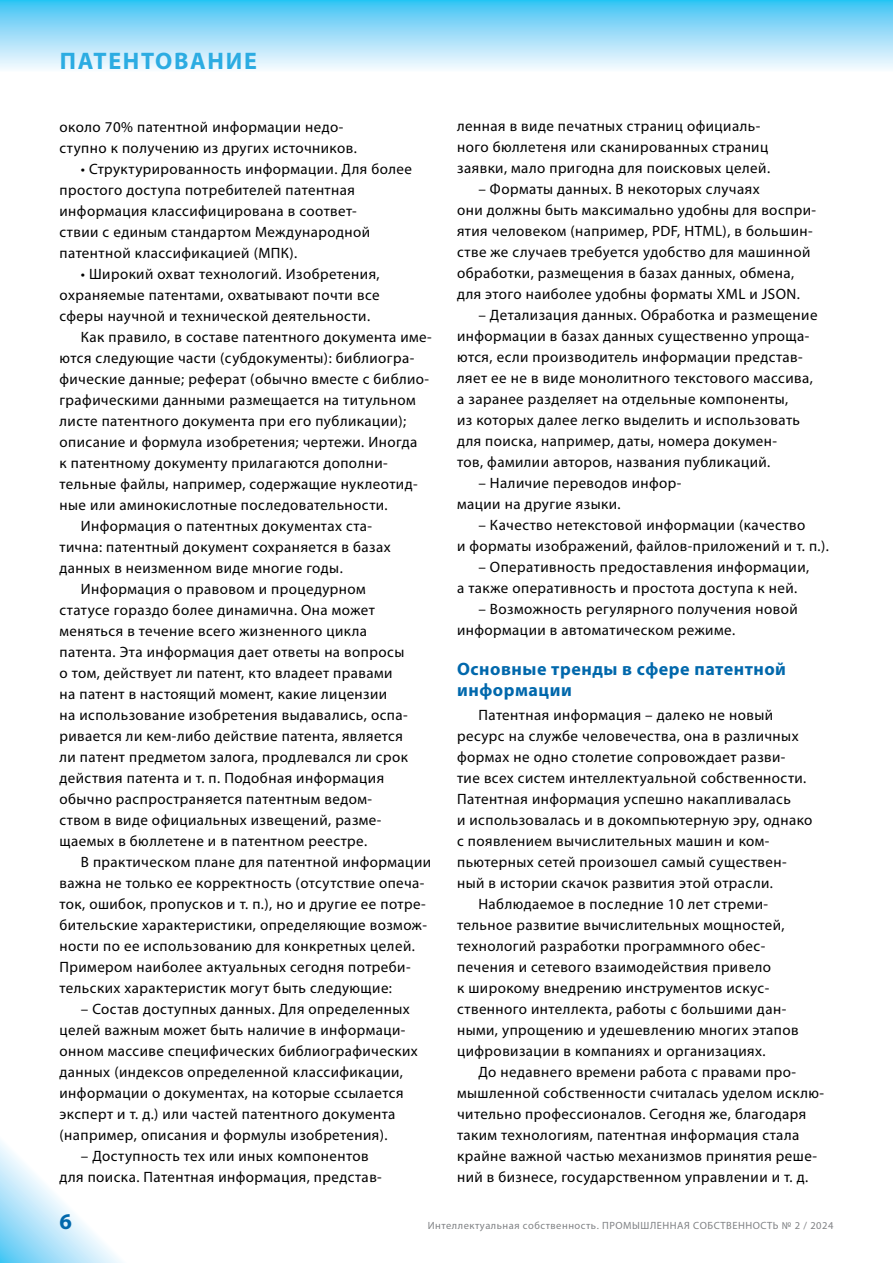
<style>
.page{position:relative;width:893px;height:1263px;background:#fff}
.page>*{position:absolute;margin:0;border:0;box-sizing:border-box;transform-origin:0 0}
.t1{font:700 24px "Myriad Pro";letter-spacing:.07em;color:#2cace2}
.t2{font:700 22.5px "Myriad Pro";color:#0068ac}
.t3{font:700 18px/21px "Myriad Pro";letter-spacing:.03em;color:#0068ac}
.t4{font:15px/21px "Myriad Pro";letter-spacing:.03em;color:#000}
.t5{font:10.5px "Myriad Pro";letter-spacing:.05em;color:#808285}
</style>
<div class="page">
<svg style="left:0;top:1141px;width:122px;height:122px"></svg>
<div style="left:0;top:0;width:893px;height:72px;background:linear-gradient(to bottom,#3ec3f4,#fdfbff)"></div>
<h1 class="t1" style="left:60px;top:45px;width:199px">ПАТЕНТОВАНИЕ</h1>
<p class="t4" style="left:60px;top:116px;width:299px">около 70% патентной информации недо&shy;ступно к получению из других источников.</p>
<p class="t4" style="left:60px;top:158px;width:354px;text-indent:21px">• Структурированность информации. Для более простого доступа потребителей патентная информация классифицирована в соответ-<br>ствии с единым стандартом Международной патентной классификацией (МПК).</p>
<p class="t4" style="left:81px;top:263px;width:300px">• Широкий охват технологий. Изобретения,</p>
<p class="t4" style="left:60px;top:284px;width:322px">охраняемые патентами, охватывают почти все</p>
<p class="t4" style="left:60px;top:305px;width:312px">сферы научной и технической деятельности.</p>
<p class="t4" style="left:81px;top:326px;width:352px">Как правило, в составе патентного документа име-</p>
<p class="t4" style="left:60px;top:347px;width:356px">ются следующие части (субдокументы): библиогра-</p>
<p class="t4" style="left:60px;top:368px;width:371px">фические данные; реферат (обычно вместе с библио-</p>
<p class="t4" style="left:60px;top:389px;width:358px">графическими данными размещается на титульном</p>
<p class="t4" style="left:60px;top:410px;width:348px">листе патентного документа при его публикации);</p>
<p class="t4" style="left:60px;top:431px;width:359px">описание и формула изобретения; чертежи. Иногда</p>
<p class="t4" style="left:60px;top:452px;width:330px">к патентному документу прилагаются дополни-</p>
<p class="t4" style="left:60px;top:473px;width:360px">тельные файлы, например, содержащие нуклеотид-</p>
<p class="t4" style="left:60px;top:494px;width:330px">ные или аминокислотные последовательности.</p>
<p class="t4" style="left:81px;top:515px;width:293px">Информация о патентных документах ста-</p>
<p class="t4" style="left:60px;top:536px;width:333px">тична: патентный документ сохраняется в базах</p>
<p class="t4" style="left:60px;top:557px;width:285px">данных в неизменном виде многие годы.</p>
<p class="t4" style="left:81px;top:578px;width:286px">Информация о правовом и процедурном</p>
<p class="t4" style="left:60px;top:599px;width:317px">статусе гораздо более динамична. Она может</p>
<p class="t4" style="left:60px;top:620px;width:309px">меняться в течение всего жизненного цикла</p>
<p class="t4" style="left:60px;top:641px;width:346px">патента. Эта информация дает ответы на вопросы</p>
<p class="t4" style="left:60px;top:662px;width:334px">о том, действует ли патент, кто владеет правами</p>
<p class="t4" style="left:60px;top:683px;width:329px">на патент в настоящий момент, какие лицензии</p>
<p class="t4" style="left:60px;top:704px;width:350px">на использование изобретения выдавались, оспа-</p>
<p class="t4" style="left:60px;top:725px;width:345px">ривается ли кем-либо действие патента, является</p>
<p class="t4" style="left:60px;top:746px;width:350px">ли патент предметом залога, продлевался ли срок</p>
<p class="t4" style="left:60px;top:767px;width:326px">действия патента и т. п. Подобная информация</p>
<p class="t4" style="left:60px;top:788px;width:314px">обычно распространяется патентным ведом-</p>
<p class="t4" style="left:60px;top:809px;width:323px">ством в виде официальных извещений, разме-</p>
<p class="t4" style="left:60px;top:830px;width:309px">щаемых в бюллетене и в патентном реестре.</p>
<p class="t4" style="left:81px;top:851px;width:352px">В практическом плане для патентной информации</p>
<p class="t4" style="left:60px;top:872px;width:367px">важна не только ее корректность (отсутствие опеча-</p>
<p class="t4" style="left:60px;top:893px;width:368px">ток, ошибок, пропусков и т. п.), но и другие ее потре-</p>
<p class="t4" style="left:60px;top:914px;width:369px">бительские характеристики, определяющие возмож-</p>
<p class="t4" style="left:60px;top:935px;width:357px">ности по ее использованию для конкретных целей.</p>
<p class="t4" style="left:60px;top:956px;width:353px">Примером наиболее актуальных сегодня потреби-</p>
<p class="t4" style="left:60px;top:977px;width:334px">тельских характеристик могут быть следующие:</p>
<p class="t4" style="left:60px;top:998px;width:360px;text-indent:21px">– Состав доступных данных. Для определенных целей важным может быть наличие в информаци&shy;онном массиве специфических библиографических данных (индексов определенной классификации, информации о документах, на которые ссылается эксперт и т. д.) или частей патентного документа (например, описания и формулы изобретения).</p>
<p class="t4" style="left:60px;top:1145px;width:324px;text-align:center">– Доступность тех или иных компонентов<br>для поиска. Патентная информация, представ-</p>
<p class="t4" style="left:457px;top:116px;width:315px">ленная в виде печатных страниц официаль&shy;ного бюллетеня или сканированных страниц заявки, мало пригодна для поисковых целей.</p>
<p class="t4" style="left:457px;top:179px;width:360px;text-indent:21px">– Форматы данных. В некоторых случаях<br>они должны быть максимально удобны для воспри&shy;ятия человеком (например, PDF, HTML), в большин&shy;стве же случаев требуется удобство для машинной обработки, размещения в базах данных, обмена, для этого наиболее удобны форматы XML и JSON.</p>
<p class="t4" style="left:457px;top:305px;width:362px;text-indent:21px">– Детализация данных. Обработка и размещение информации в базах данных существенно упроща&shy;ются, если производитель информации представ&shy;ляет ее не в виде монолитного текстового массива, а заранее разделяет на отдельные компоненты,<br>из которых далее легко выделить и использовать для поиска, например, даты, номера докумен-<br>тов, фамилии авторов, названия публикаций.</p>
<p class="t4" style="left:457px;top:473px;width:226px;text-indent:21px">– Наличие переводов инфор&shy;мации на другие языки.</p>
<p class="t4" style="left:457px;top:515px;width:373px;text-align:center">– Качество нетекстовой информации (качество<br>и форматы изображений, файлов-приложений и т. п.).</p>
<p class="t4" style="left:457px;top:557px;width:354px;text-indent:21px">– Оперативность предоставления информации, а также оперативность и простота доступа к ней.</p>
<p class="t4" style="left:457px;top:599px;width:342px;text-indent:21px">– Возможность регулярного получения новой информации в автоматическом режиме.</p>
<p class="t3" style="left:457px;top:658px;width:330px">Основные тренды в сфере патентной информации</p>
<p class="t4" style="left:478px;top:704px;width:296px">Патентная информация – далеко не новый</p>
<p class="t4" style="left:457px;top:725px;width:343px">ресурс на службе человечества, она в различных</p>
<p class="t4" style="left:457px;top:746px;width:330px">формах не одно столетие сопровождает разви-</p>
<p class="t4" style="left:457px;top:767px;width:351px">тие всех систем интеллектуальной собственности.</p>
<p class="t4" style="left:457px;top:788px;width:335px">Патентная информация успешно накапливалась</p>
<p class="t4" style="left:457px;top:809px;width:357px">и использовалась и в докомпьютерную эру, однако</p>
<p class="t4" style="left:457px;top:830px;width:314px">с появлением вычислительных машин и ком-</p>
<p class="t4" style="left:457px;top:851px;width:331px">пьютерных сетей произошел самый существен-</p>
<p class="t4" style="left:457px;top:872px;width:317px">ный в истории скачок развития этой отрасли.</p>
<p class="t4" style="left:478px;top:893px;width:291px">Наблюдаемое в последние 10 лет стреми-</p>
<p class="t4" style="left:457px;top:914px;width:329px">тельное развитие вычислительных мощностей,</p>
<p class="t4" style="left:457px;top:935px;width:310px">технологий разработки программного обес-</p>
<p class="t4" style="left:457px;top:956px;width:315px">печения и сетевого взаимодействия привело</p>
<p class="t4" style="left:457px;top:977px;width:314px">к широкому внедрению инструментов искус-</p>
<p class="t4" style="left:457px;top:998px;width:331px">ственного интеллекта, работы с большими дан-</p>
<p class="t4" style="left:457px;top:1019px;width:343px">ными, упрощению и удешевлению многих этапов</p>
<p class="t4" style="left:457px;top:1040px;width:310px">цифровизации в компаниях и организациях.</p>
<p class="t4" style="left:478px;top:1061px;width:319px">До недавнего времени работа с правами про-</p>
<p class="t4" style="left:457px;top:1082px;width:368px">мышленной собственности считалась уделом исклю-</p>
<p class="t4" style="left:457px;top:1103px;width:351px">чительно профессионалов. Сегодня же, благодаря</p>
<p class="t4" style="left:457px;top:1124px;width:344px">таким технологиям, патентная информация стала</p>
<p class="t4" style="left:457px;top:1145px;width:361px">крайне важной частью механизмов принятия реше-</p>
<p class="t4" style="left:457px;top:1166px;width:353px">ний в бизнесе, государственном управлении и т. д.</p>
<h2 class="t2" style="left:60px;top:1206px;width:14px">6</h2>
<p class="t5" style="left:428px;top:1219px;width:407px">Интеллектуальная собственность. ПРОМЫШЛЕННАЯ СОБСТВЕННОСТЬ № 2 / 2024</p>
</div>
